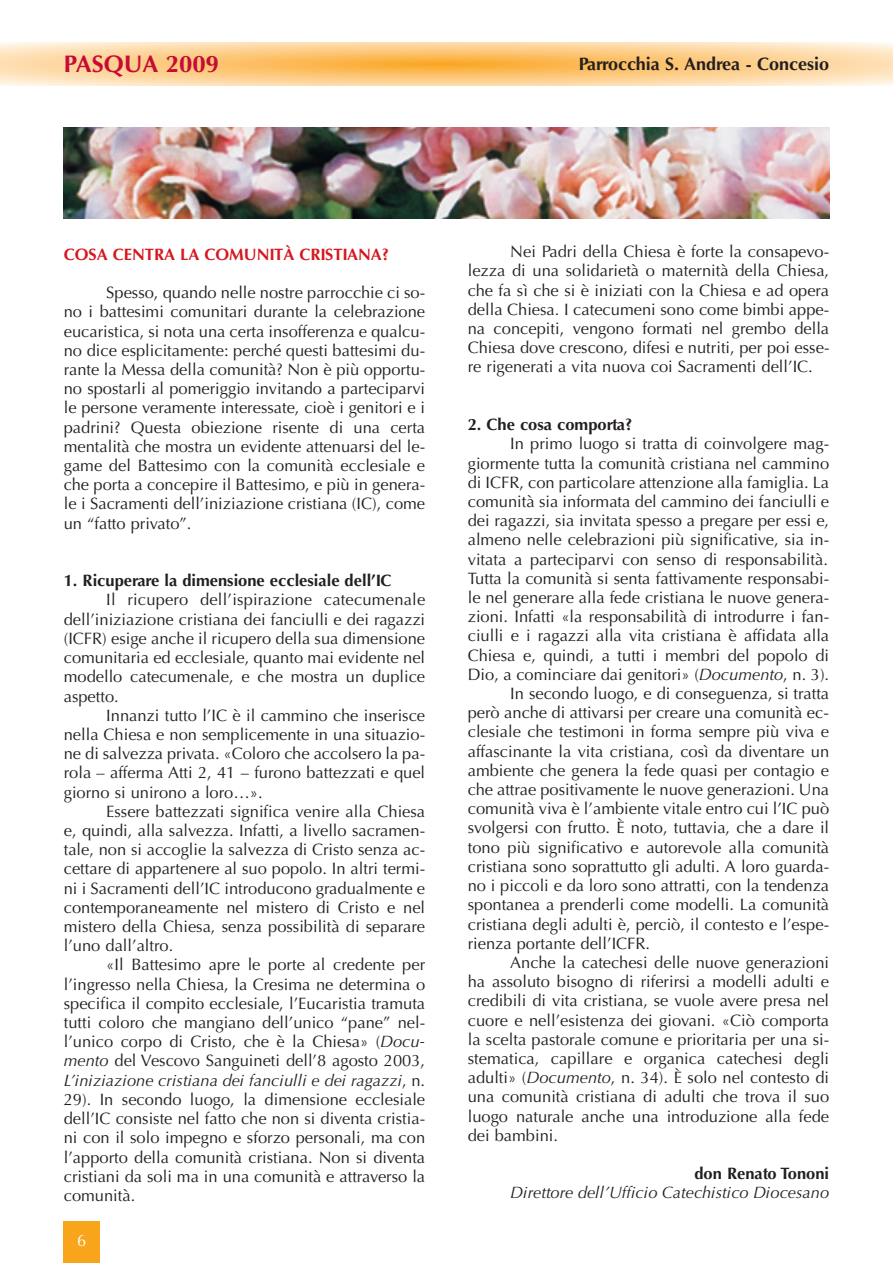
<style>
.page{position:relative;width:893px;height:1263px;background:#fff}
.page>*{position:absolute;margin:0;border:0;box-sizing:border-box;transform-origin:0 0}
.t1{font:700 24px "Optima";color:#c40c37}
.t2{font:700 18px "Optima";color:#231f20}
.t3{font:16.5px/19.2px "Optima";color:#231f20;text-align:justify}
.t4{font:700 16.5px "Optima";color:#231f20}
.t5{font:italic 16.5px "Optima";color:#231f20}
.t6{font:700 16.5px "Optima";color:#d7171f}
.t7{font:16.5px "Optima";color:#fff}
.s1{font-style:italic}
</style>
<div class="page">
<div style="left:64px;top:1221px;width:36px;height:42px;background:#f9a51b"></div>
<svg style="left:0;top:43px;width:893px;height:42px"></svg>
<img style="left:64px;top:128px;width:765px;height:91px">
<h1 class="t1" style="left:64px;top:54px;width:157px">PASQUA 2009</h1>
<p class="t2" style="left:579px;top:56px;width:252px">Parrocchia S. Andrea - Concesio</p>
<p class="t6" style="left:64px;top:247px;width:327px">COSA CENTRA LA COMUNITÀ CRISTIANA?</p>
<p class="t3" style="left:64px;top:285px;width:363px;text-indent:43px">Spesso, quando nelle nostre parrocchie ci so&shy;no i battesimi comunitari durante la celebrazione eucaristica, si nota una certa insofferenza e qualcu&shy;no dice esplicitamente: perché questi battesimi du&shy;rante la Messa della comunità? Non è più opportu&shy;no spostarli al pomeriggio invitando a parteciparvi le persone veramente interessate, cioè i genitori e i padrini? Questa obiezione risente di una certa mentalità che mostra un evidente attenuarsi del le&shy;game del Battesimo con la comunità ecclesiale e che porta a concepire il Battesimo, e più in genera&shy;le i Sacramenti dell’iniziazione cristiana (IC), come un “fatto privato”.</p>
<p class="t4" style="left:64px;top:574px;width:329px">1. Ricuperare la dimensione ecclesiale dell’IC</p>
<p class="t3" style="left:64px;top:592px;width:363px;text-indent:43px">Il ricupero dell’ispirazione catecumenale del l’iniziazione cristiana dei fanciulli e dei ragazzi (ICFR) esige anche il ricupero della sua dimensione comunitaria ed ecclesiale, quanto mai evidente nel modello catecumenale, e che mostra un duplice aspetto.</p>
<p class="t3" style="left:64px;top:707px;width:363px;text-indent:43px">Innanzi tutto l’IC è il cammino che inserisce nella Chiesa e non semplicemente in una situazio&shy;ne di salvezza privata. «Coloro che accolsero la pa&shy;rola – afferma Atti 2, 41 – furono battezzati e quel giorno si unirono a loro…».</p>
<p class="t3" style="left:64px;top:803px;width:363px;text-indent:43px">Essere battezzati significa venire alla Chiesa e, quindi, alla salvezza. Infatti, a livello sacramen&shy;tale, non si accoglie la salvezza di Cristo senza ac&shy;cettare di appartenere al suo popolo. In altri termi&shy;ni i Sacramenti dell’IC introducono gradualmente e contemporaneamente nel mistero di Cristo e nel mistero della Chiesa, senza possibilità di separare l’uno dall’altro.</p>
<p class="t3" style="left:64px;top:957px;width:363px;text-indent:43px">«Il Battesimo apre le porte al credente per l’ingresso nella Chiesa, la Cresima ne determina o specifica il compito ecclesiale, l’Eucaristia tramuta tutti coloro che mangiano dell’unico “pane” nel&shy;l’unico corpo di Cristo, che è la Chiesa» (<span class="s1">Docu&shy;mento</span> del Vescovo Sanguineti dell’8 agosto 2003, <span class="s1">L’iniziazione cristiana dei fanciulli e dei ragazzi</span>, n.<br>29). In secondo luogo, la dimensione ecclesiale dell’IC consiste nel fatto che non si diventa cristia&shy;ni con il solo impegno e sforzo personali, ma con l’apporto della comunità cristiana. Non si diventa cristiani da soli ma in una comunità e attraverso la comunità.</p>
<p class="t7" style="left:77px;top:1233px;width:11px">6</p>
<p class="t3" style="left:468px;top:244px;width:363px;text-indent:43px">Nei Padri della Chiesa è forte la consapevo&shy;lezza di una solidarietà o maternità della Chiesa, che fa sì che si è iniziati con la Chiesa e ad opera della Chiesa. I catecumeni sono come bimbi appe&shy;na concepiti, vengono formati nel grembo della Chiesa dove crescono, difesi e nutriti, per poi esse&shy;re rigenerati a vita nuova coi Sacramenti dell’IC.</p>
<p class="t4" style="left:468px;top:418px;width:166px">2. Che cosa comporta?</p>
<p class="t3" style="left:510px;top:436px;width:320px">In primo luogo si tratta di coinvolgere mag-</p>
<p class="t3" style="left:468px;top:455px;width:363px">giormente tutta la comunità cristiana nel cammino</p>
<p class="t3" style="left:468px;top:474px;width:363px">di ICFR, con particolare attenzione alla famiglia. La</p>
<p class="t3" style="left:468px;top:493px;width:363px">comunità sia informata del cammino dei fanciulli e</p>
<p class="t3" style="left:468px;top:512px;width:363px">dei ragazzi, sia invitata spesso a pregare per essi e,</p>
<p class="t3" style="left:468px;top:532px;width:363px">almeno nelle celebrazioni più significative, sia in-</p>
<p class="t3" style="left:468px;top:551px;width:362px">vitata a parteciparvi con senso di responsabilità.</p>
<p class="t3" style="left:468px;top:570px;width:363px">Tutta la comunità si senta fattivamente responsabi-</p>
<p class="t3" style="left:468px;top:589px;width:363px">le nel generare alla fede cristiana le nuove genera-</p>
<p class="t3" style="left:468px;top:609px;width:363px">zioni. Infatti «la responsabilità di introdurre i fan-</p>
<p class="t3" style="left:468px;top:628px;width:363px">ciulli e i ragazzi alla vita cristiana è affidata alla</p>
<p class="t3" style="left:468px;top:647px;width:363px">Chiesa e, quindi, a tutti i membri del popolo di</p>
<p class="t3" style="left:468px;top:666px;width:363px">Dio, a cominciare dai genitori» (<span class="s1">Documento</span>, n. 3).</p>
<p class="t3" style="left:510px;top:685px;width:320px">In secondo luogo, e di conseguenza, si tratta</p>
<p class="t3" style="left:468px;top:705px;width:363px">però anche di attivarsi per creare una comunità ec-</p>
<p class="t3" style="left:468px;top:724px;width:363px">clesiale che testimoni in forma sempre più viva e</p>
<p class="t3" style="left:468px;top:743px;width:363px">affascinante la vita cristiana, così da diventare un</p>
<p class="t3" style="left:468px;top:762px;width:363px">ambiente che genera la fede quasi per contagio e</p>
<p class="t3" style="left:468px;top:781px;width:363px">che attrae positivamente le nuove generazioni. Una</p>
<p class="t3" style="left:468px;top:801px;width:363px">comunità viva è l’ambiente vitale entro cui l’IC può</p>
<p class="t3" style="left:468px;top:820px;width:363px">svolgersi con frutto. È noto, tuttavia, che a dare il</p>
<p class="t3" style="left:468px;top:839px;width:363px">tono più significativo e autorevole alla comunità</p>
<p class="t3" style="left:468px;top:858px;width:363px">cristiana sono soprattutto gli adulti. A loro guarda-</p>
<p class="t3" style="left:468px;top:877px;width:363px">no i piccoli e da loro sono attratti, con la tendenza</p>
<p class="t3" style="left:468px;top:897px;width:363px">spontanea a prenderli come modelli. La comunità</p>
<p class="t3" style="left:468px;top:916px;width:363px">cristiana degli adulti è, perciò, il contesto e l’espe-</p>
<p class="t3" style="left:468px;top:935px;width:184px">rienza portante dell’ICFR.</p>
<p class="t3" style="left:510px;top:954px;width:320px">Anche la catechesi delle nuove generazioni</p>
<p class="t3" style="left:468px;top:973px;width:363px">ha assoluto bisogno di riferirsi a modelli adulti e</p>
<p class="t3" style="left:468px;top:993px;width:363px">credibili di vita cristiana, se vuole avere presa nel</p>
<p class="t3" style="left:468px;top:1012px;width:363px">cuore e nell’esistenza dei giovani. «Ciò comporta</p>
<p class="t3" style="left:468px;top:1031px;width:363px">la scelta pastorale comune e prioritaria per una si-</p>
<p class="t3" style="left:468px;top:1050px;width:363px">stematica, capillare e organica catechesi degli</p>
<p class="t3" style="left:468px;top:1069px;width:363px">adulti» (<span class="s1">Documento</span>, n. 34). È solo nel contesto di</p>
<p class="t3" style="left:468px;top:1089px;width:363px">una comunità cristiana di adulti che trova il suo</p>
<p class="t3" style="left:468px;top:1108px;width:363px">luogo naturale anche una introduzione alla fede</p>
<p class="t3" style="left:468px;top:1127px;width:92px">dei bambini.</p>
<p class="t4" style="left:694px;top:1167px;width:136px">don Renato Tononi</p>
<p class="t5" style="left:510px;top:1186px;width:320px">Direttore dell’Ufficio Catechistico Diocesano</p>
</div>
